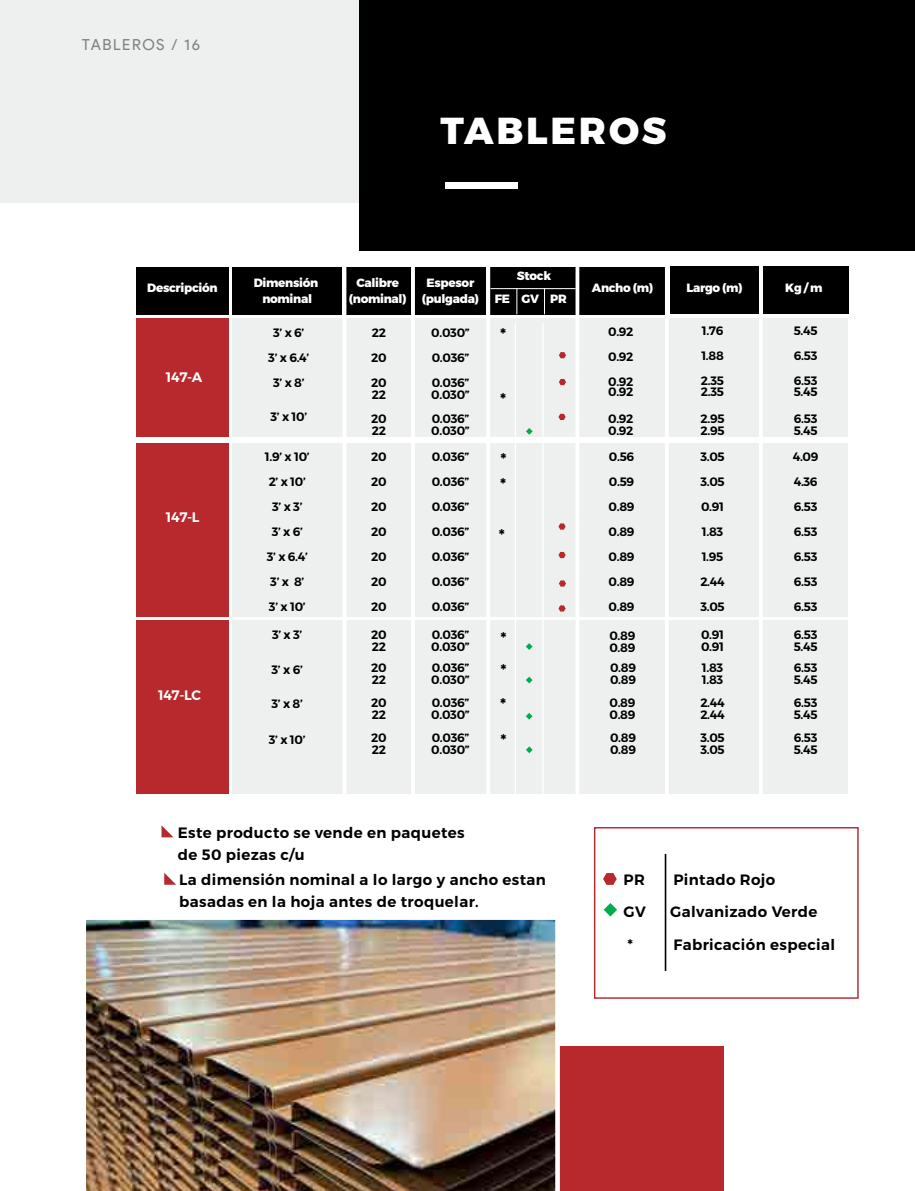
<style>
.page{position:relative;width:915px;height:1191px;background:#fff}
.page>*{position:absolute;margin:0;border:0;box-sizing:border-box;transform-origin:0 0}
.t1{font:800 37.5px "Montserrat";color:#fff}
.t2{font:600 16.5px/25px "Montserrat";color:#000}
.t3{font:15.3px "Product Sans";letter-spacing:.1em;color:#808285}
.t4{font:600 15px/22.5px "Montserrat";letter-spacing:.025em;color:#000}
.t5{font:600 13.8px "Montserrat";color:#fff}
.t6{font:600 12.15px/24.9px "Montserrat";color:#000}
.t7{font:800 12px/16.5px "Montserrat";letter-spacing:-.025em;color:#fff;text-align:center}
</style>
<div class="page">
<div style="left:540px;top:1046px;width:183px;height:145px;background:#b7292d"></div>
<hr style="left:914px;top:0;width:1px;height:217px;background:#b7292d">
<div style="left:232px;top:620px;width:615px;height:174px;background:#eeefef"></div>
<div style="left:0;top:0;width:473px;height:203px;background:#eeefef"></div>
<div style="left:359px;top:0;width:555px;height:250px;background:#000"></div>
<div style="left:445px;top:183px;width:72px;height:6px;background:#fff"></div>
<div style="left:136px;top:318px;width:92px;height:119px;background:#b7292d"></div>
<div style="left:232px;top:319px;width:615px;height:118px;background:#eeefef"></div>
<div style="left:232px;top:443px;width:615px;height:173px;background:#eeefef"></div>
<div style="left:136px;top:267px;width:92px;height:47px;background:#000"></div>
<div style="left:232px;top:267px;width:110px;height:47px;background:#000"></div>
<div style="left:669px;top:266px;width:89px;height:47px;background:#000"></div>
<div style="left:490px;top:267px;width:85px;height:47px;background:#000"></div>
<div style="left:579px;top:267px;width:87px;height:47px;background:#000"></div>
<div style="left:346px;top:267px;width:65px;height:47px;background:#000"></div>
<div style="left:415px;top:267px;width:71px;height:47px;background:#000"></div>
<hr style="left:490px;top:288px;width:85px;height:1px;background:#fff">
<svg style="left:516px;top:289px;width:1px;height:25px"></svg>
<svg style="left:544px;top:289px;width:1px;height:25px"></svg>
<hr style="left:342px;top:267px;width:4px;height:550px;background:#fff">
<hr style="left:411px;top:267px;width:4px;height:550px;background:#fff">
<hr style="left:486px;top:267px;width:4px;height:550px;background:#fff">
<hr style="left:575px;top:267px;width:4px;height:550px;background:#fff">
<svg style="left:758px;top:266px;width:4px;height:528px;fill:#fff"></svg>
<svg style="left:664px;top:267px;width:4px;height:527px;fill:#fff"></svg>
<div style="left:762px;top:266px;width:85px;height:47px;background:#000"></div>
<hr style="left:514px;top:323px;width:2px;height:490px;background:#fff">
<hr style="left:542px;top:323px;width:1px;height:491px;background:#fff">
<div style="left:136px;top:443px;width:92px;height:173px;background:#b7292d"></div>
<div style="left:136px;top:620px;width:92px;height:174px;background:#b7292d"></div>
<img style="left:86px;top:919px;width:473px;height:272px">
<svg style="left:161px;top:825px;width:12px;height:12px"></svg>
<hr style="left:664px;top:854px;width:2px;height:117px;background:#000">
<svg style="left:603px;top:903px;width:14px;height:13px"></svg>
<svg style="left:603px;top:873px;width:13px;height:12px"></svg>
<div style="left:593px;top:827px;width:265px;height:171px;border:1px solid #b7292d"></div>
<svg style="left:559px;top:352px;width:7px;height:6px"></svg>
<svg style="left:559px;top:379px;width:7px;height:6px"></svg>
<svg style="left:558px;top:414px;width:7px;height:6px"></svg>
<svg style="left:558px;top:523px;width:7px;height:6px"></svg>
<svg style="left:558px;top:552px;width:7px;height:6px"></svg>
<svg style="left:559px;top:580px;width:7px;height:6px"></svg>
<svg style="left:558px;top:605px;width:7px;height:6px"></svg>
<svg style="left:526px;top:746px;width:6px;height:7px"></svg>
<svg style="left:525px;top:713px;width:7px;height:6px"></svg>
<svg style="left:526px;top:676px;width:6px;height:7px"></svg>
<svg style="left:525px;top:643px;width:7px;height:7px"></svg>
<svg style="left:526px;top:428px;width:6px;height:7px"></svg>
<svg style="left:164px;top:873px;width:12px;height:11px"></svg>
<p class="t3" style="left:82px;top:36px;width:120px">TABLEROS / 16</p>
<h1 class="t1" style="left:440px;top:107px;width:227px">TABLEROS</h1>
<p class="t7" style="left:147px;top:280px;width:72px">Descripción</p>
<p class="t7" style="left:254px;top:274px;width:66px">Dimensión nominal</p>
<p class="t7" style="left:349px;top:274px;width:59px">Calibre (nominal)</p>
<p class="t7" style="left:422px;top:274px;width:59px">Espesor (pulgada)</p>
<p class="t7" style="left:516px;top:268px;width:36px">Stock</p>
<p class="t7" style="left:494px;top:291px;width:73px">FE GV PR</p>
<p class="t7" style="left:591px;top:280px;width:63px">Ancho (m)</p>
<p class="t7" style="left:686px;top:280px;width:58px">Largo (m)</p>
<p class="t7" style="left:785px;top:280px;width:39px">Kg / m</p>
<p class="t5" style="left:166px;top:368px;width:38px">147-A</p>
<p class="t5" style="left:166px;top:508px;width:35px">147-L</p>
<p class="t5" style="left:158px;top:686px;width:44px">147-LC</p>
<p class="t6" style="left:700px;top:319px;width:25px;text-align:justify">1.76<br>1.88<br>2.35</p>
<p class="t6" style="left:700px;top:379px;width:25px">2.35</p>
<p class="t6" style="left:700px;top:412px;width:26px;line-height:12px">2.95<br>2.95</p>
<p class="t6" style="left:793px;top:319px;width:25px;text-align:justify">5.45<br>6.53<br>6.53</p>
<p class="t6" style="left:793px;top:379px;width:25px">5.45</p>
<p class="t6" style="left:793px;top:412px;width:25px;line-height:12px">6.53<br>5.45</p>
<p class="t6" style="left:608px;top:319px;width:27px;text-align:justify">0.92<br>0.92<br>0.92</p>
<p class="t6" style="left:608px;top:379px;width:27px">0.92</p>
<p class="t6" style="left:608px;top:413px;width:27px;line-height:12px">0.92<br>0.92</p>
<p class="t6" style="left:268px;top:320px;width:43px;text-align:center">3’ x 6’<br>3’ x 6.4’<br>3’ x 8’</p>
<p class="t6" style="left:270px;top:404px;width:38px">3’ x 10’</p>
<p class="t6" style="left:265px;top:445px;width:46px;text-align:center">1.9’ x 10’<br>2’ x 10’<br>3’ x 3’<br>3’ x 6’<br>3’ x 6.4’<br>3’ x 8’<br>3’ x 10’</p>
<p class="t6" style="left:371px;top:445px;width:17px;text-align:justify">20<br>20<br>20<br>20<br>20<br>20<br>20</p>
<p class="t6" style="left:371px;top:629px;width:17px;line-height:12px">20<br>22</p>
<p class="t6" style="left:431px;top:629px;width:40px;line-height:12px">0.036”<br>0.030”</p>
<p class="t6" style="left:609px;top:630px;width:27px;line-height:12px">0.89<br>0.89</p>
<p class="t6" style="left:700px;top:629px;width:25px;line-height:12px">0.91<br>0.91</p>
<p class="t6" style="left:793px;top:629px;width:25px;line-height:12px">6.53<br>5.45</p>
<p class="t6" style="left:793px;top:661px;width:25px;line-height:12px">6.53<br>5.45</p>
<p class="t6" style="left:793px;top:697px;width:25px;line-height:12px">6.53<br>5.45</p>
<p class="t6" style="left:793px;top:732px;width:25px;line-height:12px">6.53<br>5.45</p>
<p class="t6" style="left:371px;top:320px;width:17px;text-align:justify">22<br>20<br>20</p>
<p class="t6" style="left:371px;top:382px;width:17px;line-height:24px">22<br>20</p>
<p class="t6" style="left:371px;top:418px;width:16px">22</p>
<p class="t6" style="left:431px;top:320px;width:40px;text-align:justify">0.030” 0.036” 0.036”</p>
<p class="t6" style="left:431px;top:382px;width:40px;line-height:24px">0.030”<br>0.036”</p>
<p class="t6" style="left:431px;top:418px;width:40px">0.030”</p>
<h2 class="t2" style="left:500px;top:322px;width:8px">*</h2>
<h2 class="t2" style="left:500px;top:387px;width:8px">*</h2>
<p class="t6" style="left:431px;top:445px;width:39px;text-align:justify">0.036” 0.036” 0.036” 0.036” 0.036” 0.036” 0.036”</p>
<p class="t6" style="left:608px;top:445px;width:27px;text-align:justify">0.56<br>0.59<br>0.89<br>0.89<br>0.89<br>0.89<br>0.89</p>
<p class="t6" style="left:700px;top:445px;width:26px">3.05<br>3.05<br>0.91<br>1.83<br>1.95<br>2.44<br>3.05</p>
<p class="t6" style="left:792px;top:445px;width:27px;text-align:justify">4.09<br>4.36<br>6.53<br>6.53<br>6.53<br>6.53<br>6.53</p>
<h2 class="t2" style="left:500px;top:447px;width:8px">* *</h2>
<h2 class="t2" style="left:498px;top:522px;width:8px">*</h2>
<p class="t6" style="left:272px;top:622px;width:32px">3’ x 3’</p>
<p class="t6" style="left:271px;top:657px;width:33px">3’ x 6’</p>
<p class="t6" style="left:271px;top:691px;width:33px">3’ x 8’</p>
<p class="t6" style="left:269px;top:727px;width:38px">3’ x 10’</p>
<h2 class="t2" style="left:500px;top:625px;width:8px">*</h2>
<p class="t6" style="left:371px;top:661px;width:17px;line-height:12px">20<br>22</p>
<p class="t6" style="left:371px;top:697px;width:17px;line-height:12px">20<br>22</p>
<p class="t6" style="left:371px;top:732px;width:17px;line-height:12px">20<br>22</p>
<p class="t6" style="left:431px;top:661px;width:40px;line-height:12px">0.036”<br>0.030”</p>
<p class="t6" style="left:431px;top:697px;width:40px;line-height:12px">0.036”<br>0.030”</p>
<p class="t6" style="left:431px;top:732px;width:40px;line-height:12px">0.036”<br>0.030”</p>
<p class="t6" style="left:610px;top:661px;width:27px;line-height:12px">0.89<br>0.89</p>
<p class="t6" style="left:609px;top:697px;width:27px;line-height:12px">0.89<br>0.89</p>
<p class="t6" style="left:610px;top:732px;width:27px;line-height:12px">0.89<br>0.89</p>
<p class="t6" style="left:701px;top:661px;width:23px;line-height:12px">1.83<br>1.83</p>
<p class="t6" style="left:700px;top:697px;width:26px;line-height:12px">2.44<br>2.44</p>
<p class="t6" style="left:700px;top:732px;width:26px;line-height:12px">3.05<br>3.05</p>
<h2 class="t2" style="left:500px;top:658px;width:8px">*</h2>
<h2 class="t2" style="left:500px;top:692px;width:8px">*</h2>
<h2 class="t2" style="left:500px;top:728px;width:8px">*</h2>
<p class="t4" style="left:178px;top:821px;width:288px">Este producto se vende en paquetes de 50 piezas c/u</p>
<p class="t4" style="left:179px;top:868px;width:368px">La dimensión nominal a lo largo y ancho estan basadas en la hoja antes de troquelar.</p>
<p class="t4" style="left:623px;top:868px;width:23px">PR</p>
<p class="t4" style="left:673px;top:868px;width:104px">Pintado Rojo</p>
<p class="t4" style="left:623px;top:901px;width:24px">GV</p>
<p class="t4" style="left:670px;top:901px;width:149px">Galvanizado Verde</p>
<p class="t4" style="left:627px;top:933px;width:7px">*</p>
<p class="t4" style="left:673px;top:933px;width:163px">Fabricación especial</p>
</div>
